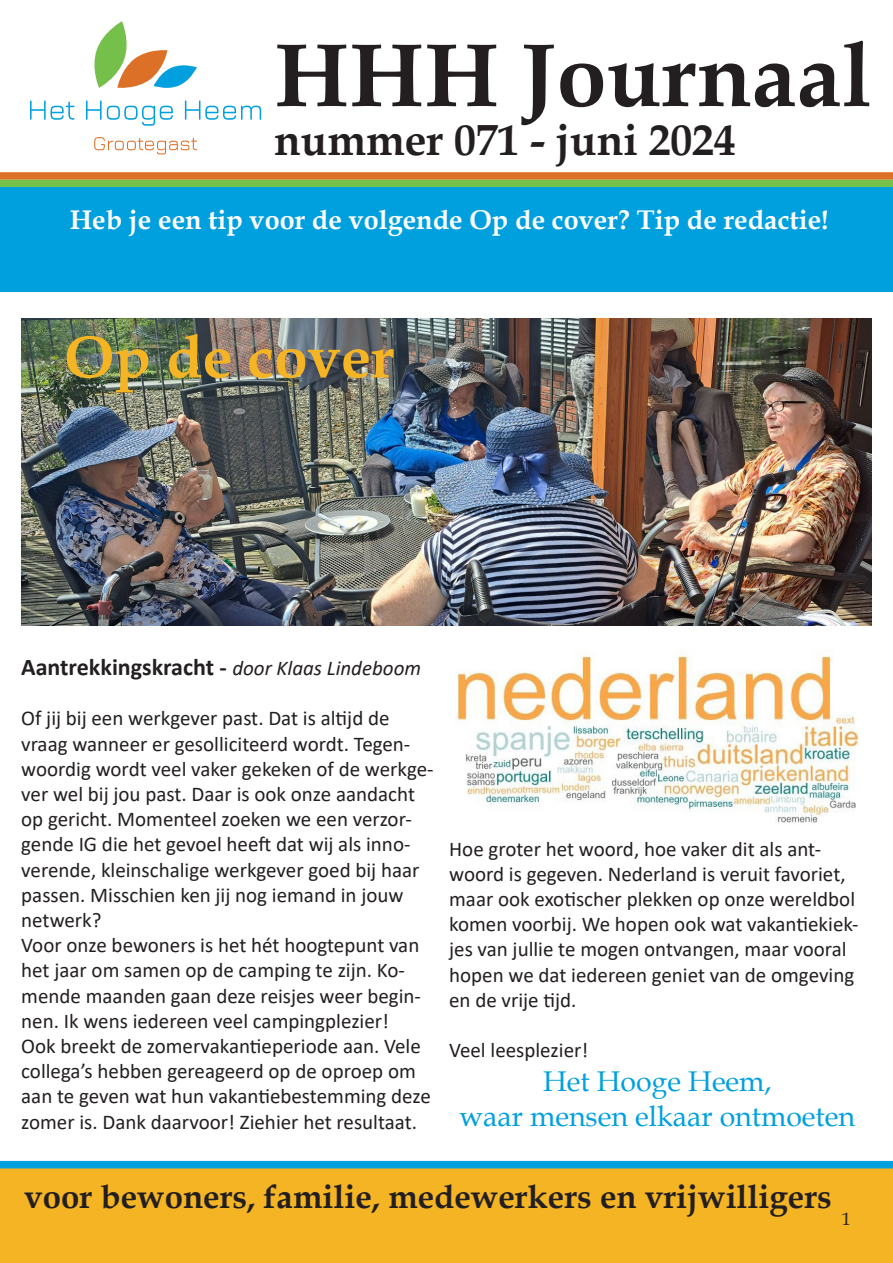
<style>
.page{position:relative;width:893px;height:1263px;background:#fff}
.page>*{position:absolute;margin:0;border:0;box-sizing:border-box;transform-origin:0 0}
.t1{font:700 90px "Book Antiqua";color:#231f20}
.t2{font:700 60px "Book Antiqua";color:#f4b424}
.t3{font:700 43.5px "Book Antiqua";color:#231f20}
.t4{font:700 33px "Book Antiqua";color:#231f20}
.t5{font:28.5px "Book Antiqua";color:#00a0df}
.t6{font:700 27px "Book Antiqua";color:#fff}
.t7{font:700 24px "Calibri";color:#231f20}
.t8{font:21px/25.2px "Calibri";color:#231f20}
.t9{font:18px "Book Antiqua";color:#231f20}
.s1{font-weight:400;font-style:italic;font-size:21px}
</style>
<div class="page">
<div style="left:0;top:1165px;width:893px;height:98px;background:#f4b424"></div>
<div style="left:0;top:172px;width:893px;height:8px;background:#dd7027"></div>
<div style="left:0;top:180px;width:893px;height:7px;background:#75c04b"></div>
<div style="left:0;top:1161px;width:893px;height:7px;background:#00a0df"></div>
<div style="left:0;top:187px;width:893px;height:104px;background:#00a0df"></div>
<svg style="left:94px;top:21px;width:103px;height:67px"></svg>
<svg style="left:94px;top:137px;width:103px;height:17px"></svg>
<svg style="left:30px;top:101px;width:231px;height:25px"></svg>
<img style="left:21px;top:319px;width:851px;height:306px">
<img style="left:455px;top:650px;width:404px;height:173px">
<p class="t1" style="left:274px;top:14px;width:599px">HHH Journaal</p>
<p class="t3" style="left:274px;top:110px;width:463px">nummer 071 - juni 2024</p>
<p class="t6" style="left:70px;top:202px;width:760px">Heb je een tip voor de volgende Op de cover? Tip de redactie!</p>
<p class="t2" style="left:64px;top:316px;width:331px">Op de cover</p>
<p class="t7" style="left:21px;top:650px;width:401px">Aantrekkingskracht - <span class="s1">door Klaas Lindeboom</span></p>
<p class="t8" style="left:21px;top:705px;width:414px">Of jij bij een werkgever past. Dat is altijd de vraag wanneer er gesolliciteerd wordt. Tegen&shy;woordig wordt veel vaker gekeken of de werkge&shy;ver wel bij jou past. Daar is ook onze aandacht op gericht. Momenteel zoeken we een verzor&shy;gende IG die het gevoel heeft dat wij als inno&shy;verende, kleinschalige werkgever goed bij haar passen. Misschien ken jij nog iemand in jouw netwerk?</p>
<p class="t8" style="left:21px;top:932px;width:401px">Voor onze bewoners is het hét hoogtepunt van het jaar om samen op de camping te zijn. Ko&shy;mende maanden gaan deze reisjes weer begin&shy;nen. Ik wens iedereen veel campingplezier!</p>
<p class="t8" style="left:21px;top:1033px;width:411px">Ook breekt de zomervakantieperiode aan. Vele collega’s hebben gereageerd op de oproep om aan te geven wat hun vakantiebestemming deze zomer is. Dank daarvoor! Ziehier het resultaat.</p>
<p class="t8" style="left:449px;top:835px;width:411px">Hoe groter het woord, hoe vaker dit als ant&shy;woord is gegeven. Nederland is veruit favoriet, maar ook exotischer plekken op onze wereldbol komen voorbij. We hopen ook wat vakantiekiek&shy;jes van jullie te mogen ontvangen, maar vooral hopen we dat iedereen geniet van de omgeving en de vrije tijd.</p>
<p class="t8" style="left:449px;top:1037px;width:141px">Veel leesplezier!</p>
<p class="t5" style="left:543px;top:1062px;width:230px">Het Hooge Heem,</p>
<p class="t5" style="left:459px;top:1096px;width:397px">waar mensen elkaar ontmoeten</p>
<p class="t4" style="left:24px;top:1175px;width:809px">voor bewoners, familie, medewerkers en vrijwilligers</p>
<p class="t9" style="left:842px;top:1207px;width:10px">1</p>
</div>
